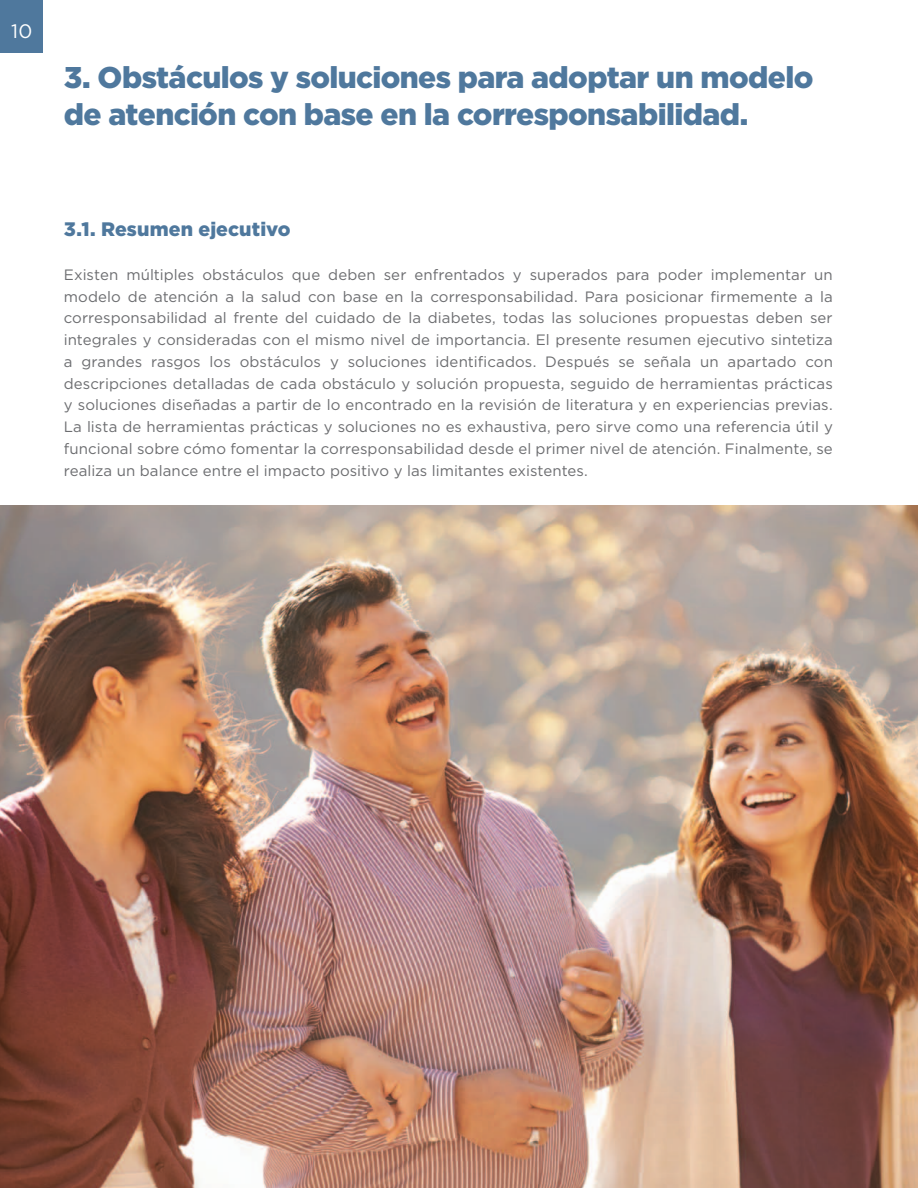
<style>
.page{position:relative;width:918px;height:1188px;background:#fff}
.page>*{position:absolute;margin:0;border:0;box-sizing:border-box;transform-origin:0 0}
.t1{font:900 30px/37.5px "Gotham";letter-spacing:-.02em;color:#4f789d}
.t2{font:900 19.5px "Gotham";letter-spacing:.005em;color:#4f789d}
.t3{font:19.5px "Gotham";color:#fff}
.t4{font:15px/21.8px "Gotham";color:#6c6d70;text-align:justify}
</style>
<div class="page">
<img style="left:0;top:506px;width:918px;height:682px">
<div style="left:0;top:0;width:43px;height:53px;background:#4f789d"></div>
<h2 class="t3" style="left:11px;top:18px;width:23px">10</h2>
<h1 class="t1" style="left:64px;top:58px;width:751px">3. Obstáculos y soluciones para adoptar un modelo de atención con base en la corresponsabilidad.</h1>
<h2 class="t2" style="left:64px;top:216px;width:228px">3.1. Resumen ejecutivo</h2>
<p class="t4" style="left:64px;top:263px;width:771px">Existen múltiples obstáculos que deben ser enfrentados y superados para poder implementar un modelo de atención a la salud con base en la corresponsabilidad. Para posicionar firmemente a la corresponsabilidad al frente del cuidado de la diabetes, todas las soluciones propuestas deben ser integrales y consideradas con el mismo nivel de importancia. El presente resumen ejecutivo sintetiza a grandes rasgos los obstáculos y soluciones identificados. Después se señala un apartado con descripciones detalladas de cada obstáculo y solución propuesta, seguido de herramientas prácticas y soluciones diseñadas a partir de lo encontrado en la revisión de literatura y en experiencias previas.<br>La lista de herramientas prácticas y soluciones no es exhaustiva, pero sirve como una referencia útil y funcional sobre cómo fomentar la corresponsabilidad desde el primer nivel de atención. Finalmente, se realiza un balance entre el impacto positivo y las limitantes existentes.</p>
</div>
